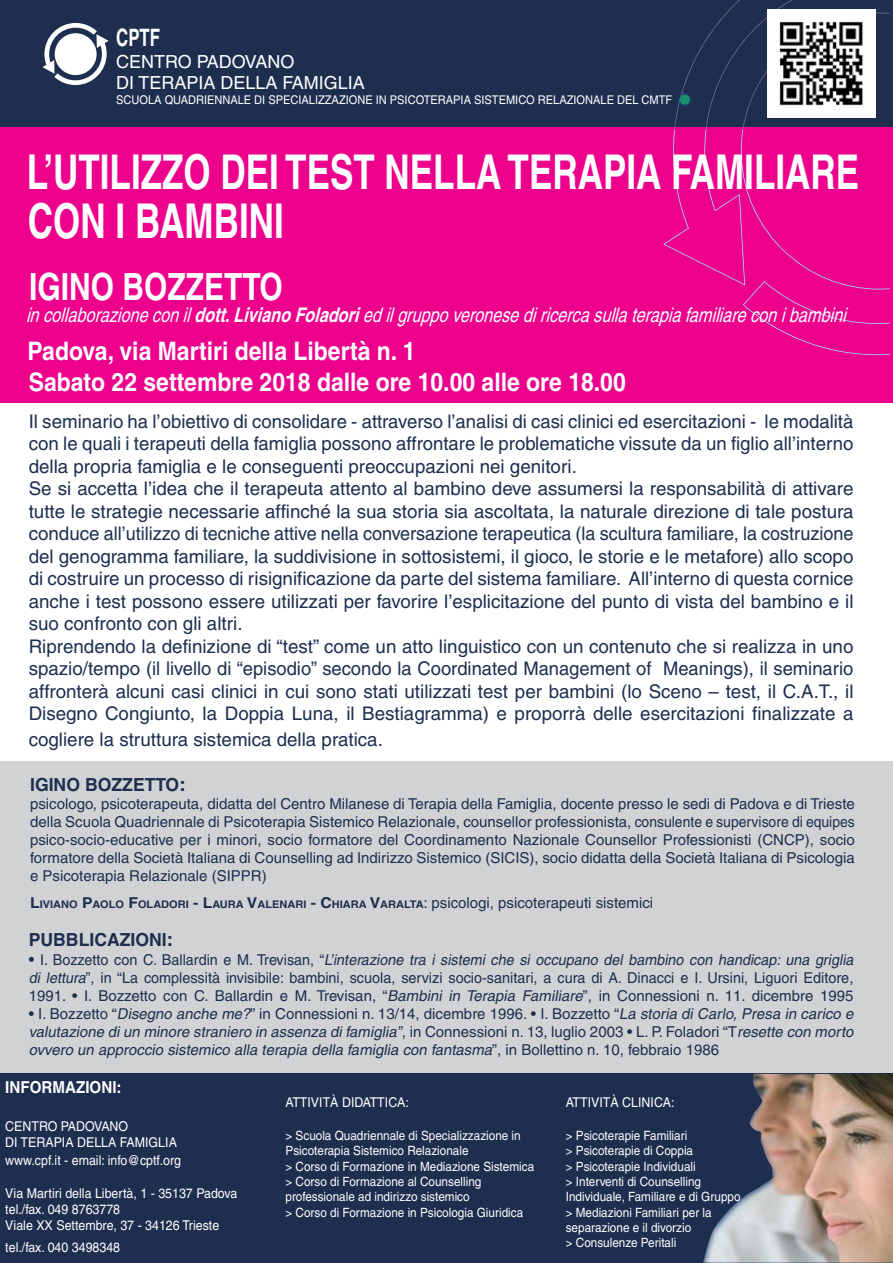
<style>
.page{position:relative;width:893px;height:1263px;background:#fff}
.page>*{position:absolute;margin:0;border:0;box-sizing:border-box;transform-origin:0 0}
.t1{font:700 48px "Helvetica";color:#fff;scale:.73 1}
.t2{font:700 37.5px "Helvetica";color:#fff;scale:.8 1}
.t3{font:700 25.5px "Helvetica";color:#fff;scale:.9 1}
.t4{font:700 24px "Helvetica";color:#fff;scale:.7 1}
.t5{font:italic 20.25px "Helvetica";color:#fff;scale:.8 1}
.t6{font:18.75px/22.5px "Helvetica";color:#1d2e4f}
.t7{font:18px/21.6px "Helvetica";color:#fff}
.t8{font:700 18px "Helvetica";color:#1d2e4f}
.t9{font:700 16.5px "Helvetica";color:#fff;scale:.92 1}
.t10{font:15px/18px "Helvetica";color:#1d2e4f;text-align:justify}
.t11{font:15px/18px "Helvetica";color:#1d2e4f;scale:.96 1}
.t12{font:italic 15px/18px "Helvetica";color:#1d2e4f;text-align:justify}
.t13{font:13.5px/16.2px "Helvetica";color:#fff;scale:.92 1}
.t14{font:12.75px/15.3px "Helvetica";color:#fff;scale:.92 1}
.t15{font:12px "Helvetica";color:#fff;scale:.92 1}
.t16{font:700 10.5px "Helvetica";color:#1d2e4f;scale:1.05 1}
.t17{font:italic 1.5px "Rockwell";color:#000}
.s1{font-weight:700}
.s2{font-size:19.5px}
.s3{font-size:15px}
.s4{font-weight:400;font-size:15px}
.s5{font-size:15.75px}
.s6{font-style:italic}
.s7{font-style:normal}
</style>
<div class="page">
<div style="left:0;top:115px;width:893px;height:287px;background:#ec008c"></div>
<div style="left:0;top:0;width:893px;height:127px;background:#1d2e4f"></div>
<svg style="left:43px;top:23px;width:66px;height:62px"></svg>
<svg style="left:663px;top:0;width:226px;height:355px"></svg>
<div style="left:0;top:1066px;width:893px;height:197px;background:#1d2e4f"></div>
<img style="left:703px;top:1074px;width:190px;height:189px">
<div style="left:0;top:761px;width:893px;height:312px;background:#d1d2d4"></div>
<img style="left:768px;top:9px;width:108px;height:108px">
<p class="t4" style="left:116px;top:23px;width:64px">CPTF</p>
<p class="t7" style="left:116px;top:51px;width:250px">CENTRO PADOVANO<br>DI TERAPIA DELLA FAMIGLIA</p>
<p class="t15" style="left:116px;top:93px;width:606px">SCUOLA QUADRIENNALE DI SPECIALIZZAZIONE IN PSICOTERAPIA SISTEMICO RELAZIONALE DEL CMTF</p>
<p class="t17" style="left:690px;top:93px;width:3px">©</p>
<h1 class="t1" style="left:27px;top:143px;width:1141px">L’UTILIZZO DEI TEST NELLA TERAPIA FAMILIARE</h1>
<h1 class="t1" style="left:28px;top:192px;width:352px">CON I BAMBINI</h1>
<h2 class="t2" style="left:29px;top:264px;width:319px">IGINO BOZZETTO</h2>
<p class="t5" style="left:26px;top:303px;width:1033px">incollaborazioneconil<span class="s1">dott.LivianoFoladori</span>edilgruppoveronesediricercasullaterapiafamiliareconibambini</p>
<h3 class="t3" style="left:28px;top:336px;width:432px">Padova, via Martiri della Libertà n. 1</h3>
<h3 class="t3" style="left:29px;top:366px;width:665px">Sabato 22 settembre 2018 dalle ore 10.00 alle ore 18.00</h3>
<p class="t6" style="left:29px;top:410px;width:826px">Il seminario ha l’obiettivo di consolidare - attraverso l’analisi di casi clinici ed esercitazioni - le modalità con le quali i terapeuti della famiglia possono affrontare le problematiche vissute da un figlio all’interno della propria famiglia e le conseguenti preoccupazioni nei genitori.<br>Se si accetta l’idea che il terapeuta attento al bambino deve assumersi la responsabilità di attivare tutte le strategie necessarie affinché la sua storia sia ascoltata, la naturale direzione di tale postura conduce all’utilizzo di tecniche attive nella conversazione terapeutica (la scultura familiare, la costruzione del genogramma familiare, la suddivisione in sottosistemi, il gioco, le storie e le metafore) allo scopo di costruire un processo di risignificazione da parte del sistema familiare. All’interno di questa cornice anche i test possono essere utilizzati per favorire l’esplicitazione del punto di vista del bambino e il suo confronto con gli altri.<br>Riprendendo la definizione di “test” come un atto linguistico con un contenuto che si realizza in uno spazio/tempo (il livello di “episodio” secondo la Coordinated Management of Meanings), il seminario affronterà alcuni casi clinici in cui sono stati utilizzati test per bambini (lo Sceno – test, il C.A.T., il Disegno Congiunto, la Doppia Luna, il Bestiagramma) e proporrà delle esercitazioni finalizzate a</p>
<p class="t6" style="left:29px;top:728px;width:356px">cogliere la struttura sistemica della pratica.</p>
<p class="t8" style="left:30px;top:773px;width:157px">IGINO BOZZETTO<span class="s2">:</span></p>
<p class="t10" style="left:30px;top:794px;width:826px">psicologo, psicoterapeuta, didatta del Centro Milanese di Terapia della Famiglia, docente presso le sedi di Padova e di Trieste della Scuola Quadriennale di Psicoterapia Sistemico Relazionale, counsellor professionista, consulente e supervisore di equipes psico-socio-educative per i minori, socio formatore del Coordinamento Nazionale Counsellor Professionisti (CNCP), socio formatore della Società Italiana di Counselling ad Indirizzo Sistemico (SICIS), socio didatta della Società Italiana di Psicologia e Psicoterapia Relazionale (SIPPR)</p>
<p class="t16" style="left:30px;top:898px;width:595px"><span class="s3">L</span>IVIANO <span class="s3">P</span>AOLO <span class="s3">F</span>OLADORI <span class="s3">- L</span>AURA <span class="s3">V</span>ALENARI <span class="s3">- C</span>HIARA <span class="s3">V</span>ARALTA<span class="s4">: psicologi, psicoterapeuti sistemici</span></p>
<p class="t8" style="left:29px;top:929px;width:146px">PUBBLICAZIONI<span class="s2">:</span></p>
<p class="t11" style="left:29px;top:951px;width:864px"><span class="s5">•</span> I . B o z z e t t o c o n C . B a l l a r d i n e M . Tr ev i s a n , “ <span class="s6">L’interazione tra i sistemi che si occupano del bambino con handicap: una griglia di lettura</span>”, in “La complessità invisibile: bambini, scuola, servizi socio-sanitari, a cura di A. Dinacci e I. Ursini, Liguori Editore,<br>1991. • I. Bozzetto con C. Ballardin e M. Trevisan, “<span class="s6">Bambini in Terapia Familiare</span>”, in Connessioni n. 11. dicembre 1995</p>
<p class="t12" style="left:29px;top:1005px;width:829px"><span class="s7">• I. Bozzetto “</span>Disegno anche me?<span class="s7">” in Connessioni n. 13/14, dicembre 1996. • I. Bozzetto “</span>La storia di Carlo, Presa in carico e valutazione diun minore straniero in assenza difamiglia”<span class="s7">, i n C o n n e s s i o n i n . 1 3 , l u g l i o 2 0 0 3 • L . P. Fo l a d o r i “ T</span> resette con morto ovvero un approccio sistemico alla terapia della famiglia con fantasma<span class="s7">” , i n B o l l e tt i n o n . 1 0 , fe b b ra i o 1 9 8 6</span></p>
<p class="t9" style="left:5px;top:1077px;width:128px">INFORMAZIONI:</p>
<p class="t13" style="left:5px;top:1118px;width:188px">CENTRO PADOVANO<br>DI TERAPIA DELLA FAMIGLIA</p>
<p class="t13" style="left:5px;top:1152px;width:193px">www.cpf.it - email: info@cptf.org</p>
<p class="t13" style="left:5px;top:1185px;width:254px">Via Martiri della Libertà, 1 - 35137 Padova tel./fax. 049 8763778<br>Viale XX Settembre, 37 - 34126 Trieste</p>
<p class="t13" style="left:5px;top:1239px;width:126px">tel./fax. 040 3498348</p>
<p class="t13" style="left:286px;top:1094px;width:136px">ATTIVITà DIDATTICA:</p>
<p class="t14" style="left:286px;top:1128px;width:272px">&gt; Scuola Quadriennale di Specializzazione in Psicoterapia Sistemico Relazionale<br>&gt; Corso di Formazione in Mediazione Sistemica &gt; Corso di Formazione al Counselling professionale ad indirizzo sistemico<br>&gt; Corso di Formazione in Psicologia Giuridica</p>
<p class="t13" style="left:566px;top:1094px;width:120px">ATTIVITà CLINICA:</p>
<p class="t14" style="left:566px;top:1128px;width:191px">&gt; Psicoterapie Familiari<br>&gt; Psicoterapie di Coppia<br>&gt; Psicoterapie Individuali<br>&gt; Interventi di Counselling<br>Individuale, Familiare e di Gruppo &gt; Mediazioni Familiari per la separazione e il divorzio<br>&gt; Consulenze Peritali</p>
</div>
